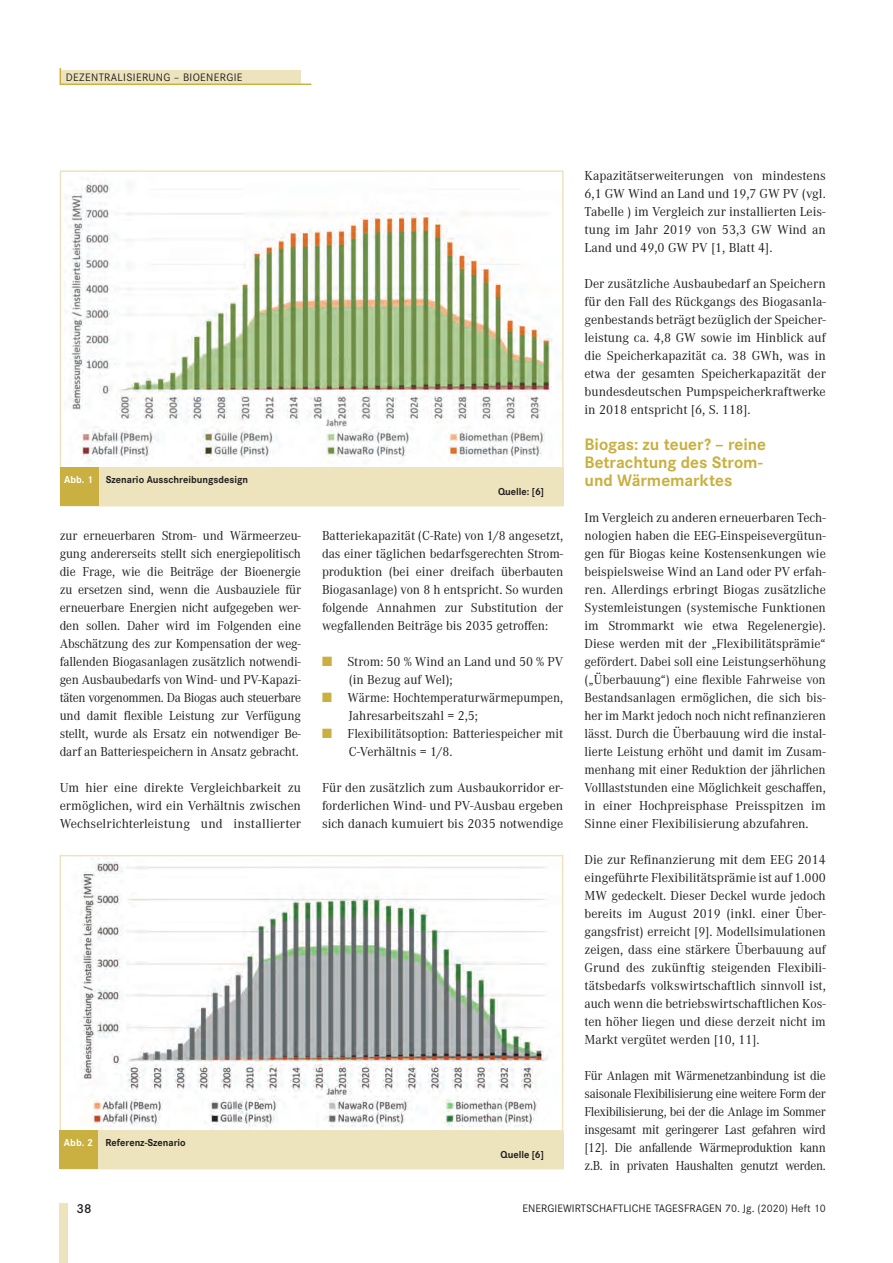
<style>
.page{position:relative;width:893px;height:1263px;background:#fff}
.page>*{position:absolute;margin:0;border:0;box-sizing:border-box;transform-origin:0 0}
.t1{font:700 17.25px/18px "Corporate S";letter-spacing:-.005em;color:#c9b040}
.t2{font:13.5px/18px "Corporate A";color:#231f20;text-align:justify}
.t3{font:13.5px/18px "Corporate A";color:#231f20;scale:.96 1}
.t4{font:600 13.5px "Corporate S";color:#231f20}
.t5{font:11.25px "Corporate S";letter-spacing:.005em;color:#231f20}
.t6{font:11.25px "Corporate S";letter-spacing:.03em;color:#231f20}
.t7{font:700 10.5px "Corporate S";color:#231f20}
.s1{color:#fff}
.s2{color:#c9b040}
</style>
<div class="page">
<div style="left:60px;top:71px;width:241px;height:13px;background:#ede4be"></div>
<hr style="left:60px;top:84px;width:251px;height:1px;background:#c9b040">
<svg style="left:60px;top:68px;width:1px;height:16px"></svg>
<div style="left:60px;top:1203px;width:8px;height:60px;background:#ede4be"></div>
<img style="left:66px;top:181px;width:495px;height:287px">
<div style="left:60px;top:468px;width:504px;height:38px;background:#ede4be"></div>
<div style="left:60px;top:467px;width:38px;height:39px;background:#c9b040"></div>
<img style="left:80px;top:858px;width:468px;height:272px">
<div style="left:60px;top:1130px;width:503px;height:39px;background:#ede4be"></div>
<div style="left:60px;top:1130px;width:38px;height:39px;background:#c9b040"></div>
<p class="t6" style="left:66px;top:71px;width:178px">DEZENTRALISIERUNG – BIOENERGIE</p>
<p class="t7" style="left:64px;top:473px;width:186px"><span class="s1">Abb. 1</span> Szenario Ausschreibungsdesign</p>
<p class="t2" style="left:60px;top:527px;width:243px">zur erneuerbaren Strom- und Wärmeerzeu&shy;gung andererseits stellt sich energiepolitisch die Frage, wie die Beiträge der Bioenergie zu ersetzen sind, wenn die Ausbauziele für erneuerbare Energien nicht aufgegeben wer&shy;den sollen. Daher wird im Folgenden eine Abschätzung des zur Kompensation der weg&shy;fallenden Biogasanlagen zusätzlich notwendi&shy;gen Ausbaubedarfs von Wind- und PV-Kapazi&shy;täten vorgenommen. Da Biogas auch steuerbare und damit flexible Leistung zur Verfügung stellt, wurde als Ersatz ein notwendiger Be&shy;darf an Batteriespeichern in Ansatz gebracht.</p>
<p class="t2" style="left:60px;top:779px;width:243px">Um hier eine direkte Vergleichbarkeit zu ermöglichen, wird ein Verhältnis zwischen Wechselrichterleistung und installierter</p>
<p class="t7" style="left:498px;top:485px;width:47px">Quelle: [6]</p>
<p class="t2" style="left:322px;top:527px;width:243px">Batteriekapazität (C-Rate) von 1/8 angesetzt, das einer täglichen bedarfsgerechten Strom&shy;produktion (bei einer dreifach überbauten Biogasanlage) von 8 h entspricht. So wurden folgende Annahmen zur Substitution der wegfallenden Beiträge bis 2035 getroffen:</p>
<p class="t2" style="left:349px;top:653px;width:216px;text-indent:-27px"><span class="s2">■</span> Strom: 50 % Wind an Land und 50 % PV (in Bezug auf Wel);</p>
<p class="t3" style="left:349px;top:689px;width:225px;text-indent:-27px"><span class="s2">■</span> Wärme: Hochtemperaturwärmepumpen,<br>Jahresarbeitszahl = 2,5;</p>
<p class="t2" style="left:349px;top:725px;width:216px;text-indent:-27px"><span class="s2">■</span> Flexibilitätsoption: Batteriespeicher mit<br>C-Verhältnis = 1/8.</p>
<p class="t2" style="left:322px;top:779px;width:243px">Für den zusätzlich zum Ausbaukorridor er&shy;forderlichen Wind- und PV-Ausbau ergeben sich danach kumuiert bis 2035 notwendige</p>
<p class="t7" style="left:64px;top:1136px;width:123px"><span class="s1">Abb. 2</span> Referenz-Szenario</p>
<p class="t7" style="left:501px;top:1148px;width:45px">Quelle [6]</p>
<p class="t2" style="left:585px;top:167px;width:243px">Kapazitätserweiterungen von mindestens 6,1 GW Wind an Land und 19,7 GW PV (vgl.<br>Tabelle ) im Vergleich zur installierten Leis&shy;tung im Jahr 2019 von 53,3 GW Wind an Land und 49,0 GW PV [1, Blatt 4].</p>
<p class="t2" style="left:585px;top:275px;width:243px">Der zusätzliche Ausbaubedarf an Speichern für den Fall des Rückgangs des Biogasanla&shy;genbestands beträgt bezüglich der Speicher&shy;leistung ca. 4,8 GW sowie im Hinblick auf die Speicherkapazität ca. 38 GWh, was in etwa der gesamten Speicherkapazität der bundesdeutschen Pumpspeicherkraftwerke in 2018 entspricht [6, S. 118].</p>
<p class="t1" style="left:585px;top:436px;width:183px">Biogas: zu teuer? – reine<br>Betrachtung des Strom&shy;und Wärmemarktes</p>
<p class="t2" style="left:585px;top:509px;width:243px">Im Vergleich zu anderen erneuerbaren Tech&shy;nologien haben die EEG-Einspeisevergütun&shy;gen für Biogas keine Kostensenkungen wie beispielsweise Wind an Land oder PV erfah&shy;ren. Allerdings erbringt Biogas zusätzliche Systemleistungen (systemische Funktionen im Strommarkt wie etwa Regelenergie).<br>Diese werden mit der „Flexibilitätsprämie“ gefördert. Dabei soll eine Leistungserhöhung („Überbauung“) eine flexible Fahrweise von Bestandsanlagen ermöglichen, die sich bis&shy;her im Markt jedoch noch nicht refinanzieren lässt. Durch die Überbauung wird die instal&shy;lierte Leistung erhöht und damit im Zusam&shy;menhang mit einer Reduktion der jährlichen Volllaststunden eine Möglichkeit geschaffen, in einer Hochpreisphase Preisspitzen im Sinne einer Flexibilisierung abzufahren.</p>
<p class="t2" style="left:585px;top:851px;width:243px">Die zur Refinanzierung mit dem EEG 2014 eingeführte Flexibilitätsprämie ist auf 1.000<br>MW gedeckelt. Dieser Deckel wurde jedoch bereits im August 2019 (inkl. einer Über&shy;gangsfrist) erreicht [9]. Modellsimulationen zeigen, dass eine stärkere Überbauung auf Grund des zukünftig steigenden Flexibili&shy;tätsbedarfs volkswirtschaftlich sinnvoll ist, auch wenn die betriebswirtschaftlichen Kos&shy;ten höher liegen und diese derzeit nicht im Markt vergütet werden [10, 11].</p>
<p class="t3" style="left:585px;top:1067px;width:253px;text-align:justify">Für Anlagen mit Wärmenetzanbindung ist die saisonale Flexibilisierung eine weitere Form der Flexibilisierung, bei der die Anlage im Sommer insgesamt mit geringerer Last gefahren wird [12]. Die anfallende Wärmeproduktion kann z.B. in privaten Haushalten genutzt werden.</p>
<p class="t4" style="left:77px;top:1201px;width:16px">38</p>
<p class="t5" style="left:522px;top:1202px;width:305px">ENERGIEWIRTSCHAFTLICHE TAGESFRAGEN 70. Jg. (2020) Heft 10</p>
</div>
